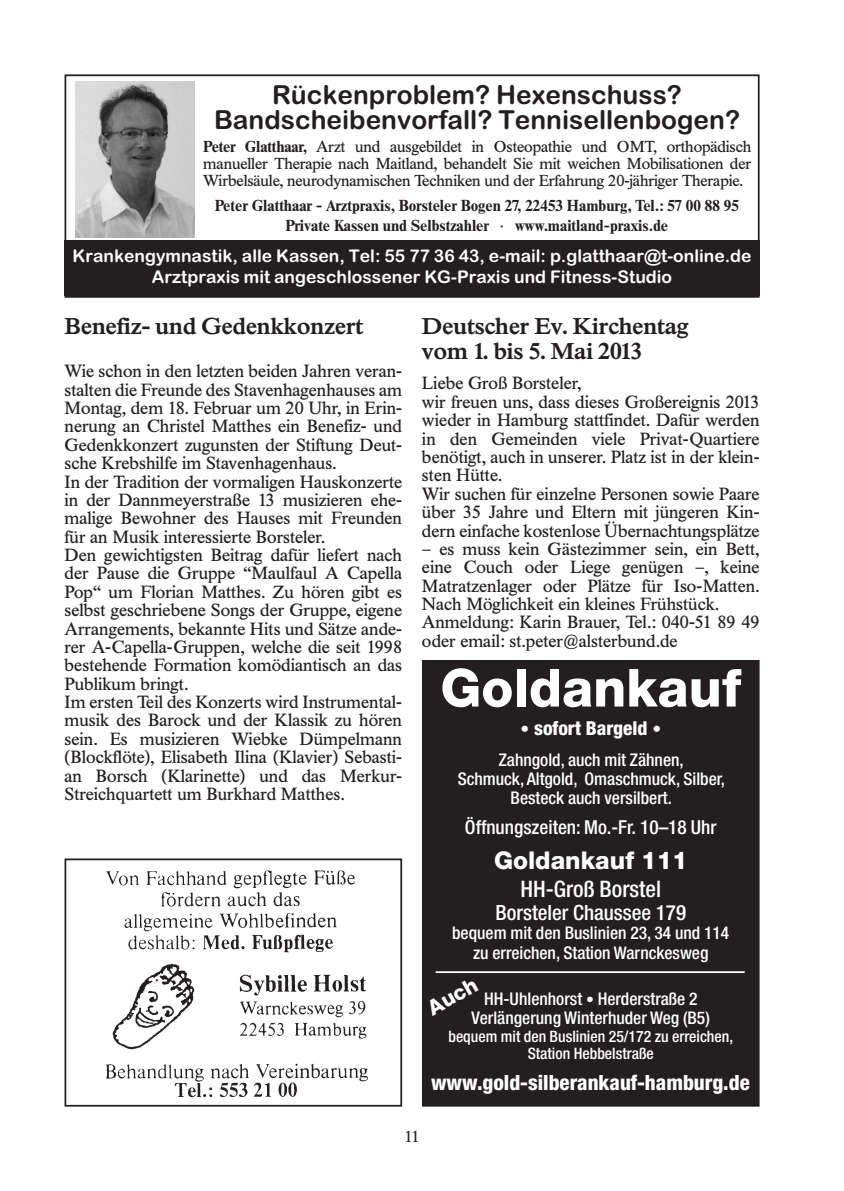
<style>
.page{position:relative;width:844px;height:1191px;background:#fff}
.page>*{position:absolute;margin:0;border:0;box-sizing:border-box;transform-origin:0 0}
.t1{font:800 52.5px "Helvetica Neue";color:#fff}
.t2{font:26.25px/24.5px "Arial Rounded MT Bold";color:#231f20;text-align:center}
.t3{font:800 24.5px "Helvetica Neue";color:#fff}
.t4{font:600 22.75px/24.5px "Times BQ";color:#231f20}
.t5{font:500 condensed 22.75px "Helvetica Neue";color:#fff}
.t6{font:800 condensed 21px "Helvetica Neue";color:#fff}
.t7{font:500 condensed 21px "Helvetica Neue";color:#fff}
.t8{font:800 21px "Helvetica Neue";color:#fff}
.t9{font:500 condensed 19.25px "Helvetica Neue";color:#fff}
.t10{font:800 condensed 19.25px "Helvetica Neue";color:#fff}
.t11{font:17.5px/18.4px "Times BQ";color:#231f20}
.t12{font:500 condensed 17.5px/19.2px "Helvetica Neue";color:#fff;text-align:center}
.t13{font:17.5px/21px "Arial Rounded MT Bold";color:#fff;text-align:center}
.t14{font:15.75px/16.6px "Times BQ";letter-spacing:-.01em;color:#231f20;text-align:justify}
.t15{font:700 15.75px/19.2px "Times BQ";color:#231f20;text-align:center}
.t16{font:500 condensed 15.75px/17.5px "Helvetica Neue";color:#fff;text-align:center}
.s1{font-weight:700}
.s2{font-stretch:normal;font-size:17.5px}
.s3{font-size:15.75px}
</style>
<div class="page">
<div style="left:64px;top:74px;width:695px;height:224px;border:2px solid #231f20"></div>
<img style="left:75px;top:81px;width:120px;height:156px">
<div style="left:64px;top:240px;width:695px;height:55px;background:#231f20"></div>
<div style="left:423px;top:662px;width:334px;height:442px;background:#231f20"></div>
<div style="left:422px;top:660px;width:337px;height:446px;border:2px solid #231f20"></div>
<hr style="left:435px;top:971px;width:309px;height:2px;background:#fff">
<img style="left:105px;top:870px;width:263px;height:228px">
<div style="left:64px;top:858px;width:338px;height:248px;border:2px solid #231f20"></div>
<h2 class="t2" style="left:214px;top:83px;width:527px">Rückenproblem? Hexenschuss?<br>Bandscheibenvorfall? Tennisellenbogen?</h2>
<p class="t14" style="left:203px;top:139px;width:549px"><span class="s1">Peter Glatthaar,</span> Arzt und ausgebildet in Osteopathie und OMT, orthopädisch manueller Therapie nach Maitland, behandelt Sie mit weichen Mobilisationen der Wirbelsäule, neurodynamischen Techniken und der Erfahrung 20-jähriger Therapie.</p>
<p class="t15" style="left:215px;top:196px;width:525px">Peter Glatthaar - Arztpraxis, Borsteler Bogen 27, 22453 Hamburg, Tel.: 57 00 88 95<br>Private Kassen und Selbstzahler · www.maitland-praxis.de</p>
<p class="t13" style="left:72px;top:246px;width:680px">Krankengymnastik, alle Kassen, Tel: 55 77 36 43, e-mail: p.glatthaar@t-online.de<br>Arztpraxis mit angeschlossener KG-Praxis und Fitness-Studio</p>
<h3 class="t4" style="left:64px;top:314px;width:300px">Benefiz- und Gedenkkonzert</h3>
<p class="t11" style="left:64px;top:362px;width:339px">Wie schon in den letzten beiden Jahren veran&shy;stalten die Freunde des Stavenhagenhauses am Montag, dem 18. Februar um 20 Uhr, in Erin&shy;nerung an Christel Matthes ein Benefiz- und Gedenkkonzert zugunsten der Stiftung Deut&shy;sche Krebshilfe im Stavenhagenhaus.<br>In der Tradition der vormaligen Hauskonzerte in der Dannmeyerstraße 13 musizieren ehe&shy;malige Bewohner des Hauses mit Freunden für an Musik interessierte Borsteler.<br>Den gewichtigsten Beitrag dafür liefert nach der Pause die Gruppe “Maulfaul A Capella Pop“ um Florian Matthes. Zu hören gibt es selbst geschriebene Songs der Gruppe, eigene Arrangements, bekannte Hits und Sätze ande&shy;rer A-Capella-Gruppen, welche die seit 1998 bestehende Formation komödiantisch an das Publikum bringt.<br>Im ersten Teil des Konzerts wird Instrumental&shy;musik des Barock und der Klassik zu hören sein. Es musizieren Wiebke Dümpelmann (Blockflöte), Elisabeth Ilina (Klavier) Sebasti&shy;an Borsch (Klarinette) und das Merkur-Streichquartett um Burkhard Matthes.</p>
<h3 class="t4" style="left:422px;top:314px;width:268px">Deutscher Ev. Kirchentag vom 1. bis 5. Mai 2013</h3>
<p class="t11" style="left:422px;top:374px;width:339px">Liebe Groß Borsteler,<br>wir freuen uns, dass dieses Großereignis 2013 wieder in Hamburg stattfindet. Dafür werden in den Gemeinden viele Privat-Quartiere benötigt, auch in unserer. Platz ist in der klein&shy;sten Hütte.<br>Wir suchen für einzelne Personen sowie Paare über 35 Jahre und Eltern mit jüngeren Kin&shy;dern einfache kostenlose Übernachtungsplätze</p>
<p class="t11" style="left:422px;top:540px;width:339px">– es muss kein Gästezimmer sein, ein Bett, eine Couch oder Liege genügen –, keine Matratzenlager oder Plätze für Iso-Matten.<br>Nach Möglichkeit ein kleines Frühstück.<br>Anmeldung: Karin Brauer, Tel.: 040-51 89 49 oder email: st.peter@alsterbund.de</p>
<h1 class="t1" style="left:440px;top:669px;width:302px">Goldankauf</h1>
<p class="t10" style="left:520px;top:721px;width:142px"><span class="s2">•</span> sofort Bargeld <span class="s2">•</span></p>
<p class="t12" style="left:457px;top:751px;width:268px">Zahngold, auch mit Zähnen,<br>Schmuck, Altgold, Omaschmuck, Silber,<br>Besteck auch versilbert.</p>
<p class="t9" style="left:465px;top:820px;width:253px">Öffnungszeiten: Mo.-Fr. 10–18 Uhr</p>
<h3 class="t3" style="left:494px;top:852px;width:195px">Goldankauf 111</h3>
<h3 class="t5" style="left:520px;top:881px;width:142px">HH-Groß Borstel</h3>
<p class="t7" style="left:495px;top:905px;width:192px">Borsteler Chaussee 179</p>
<p class="t12" style="left:452px;top:925px;width:278px">bequem mit den Buslinien 23, 34 und 114 zu erreichen, Station Warnckesweg</p>
<p class="t8" style="left:425px;top:1002px;width:55px;rotate:-29deg">Auch</p>
<p class="t12" style="left:471px;top:990px;width:240px">HH-Uhlenhorst <span class="s3">•</span> Herderstraße 2<br>Verlängerung Winterhuder Weg (B5)</p>
<p class="t16" style="left:448px;top:1028px;width:286px">bequem mit den Buslinien 25/172 zu erreichen,<br>Station Hebbelstraße</p>
<p class="t6" style="left:431px;top:1075px;width:320px">www.gold-silberankauf-hamburg.de</p>
<p class="t14" style="left:404px;top:1127px;width:17px">11</p>
</div>
